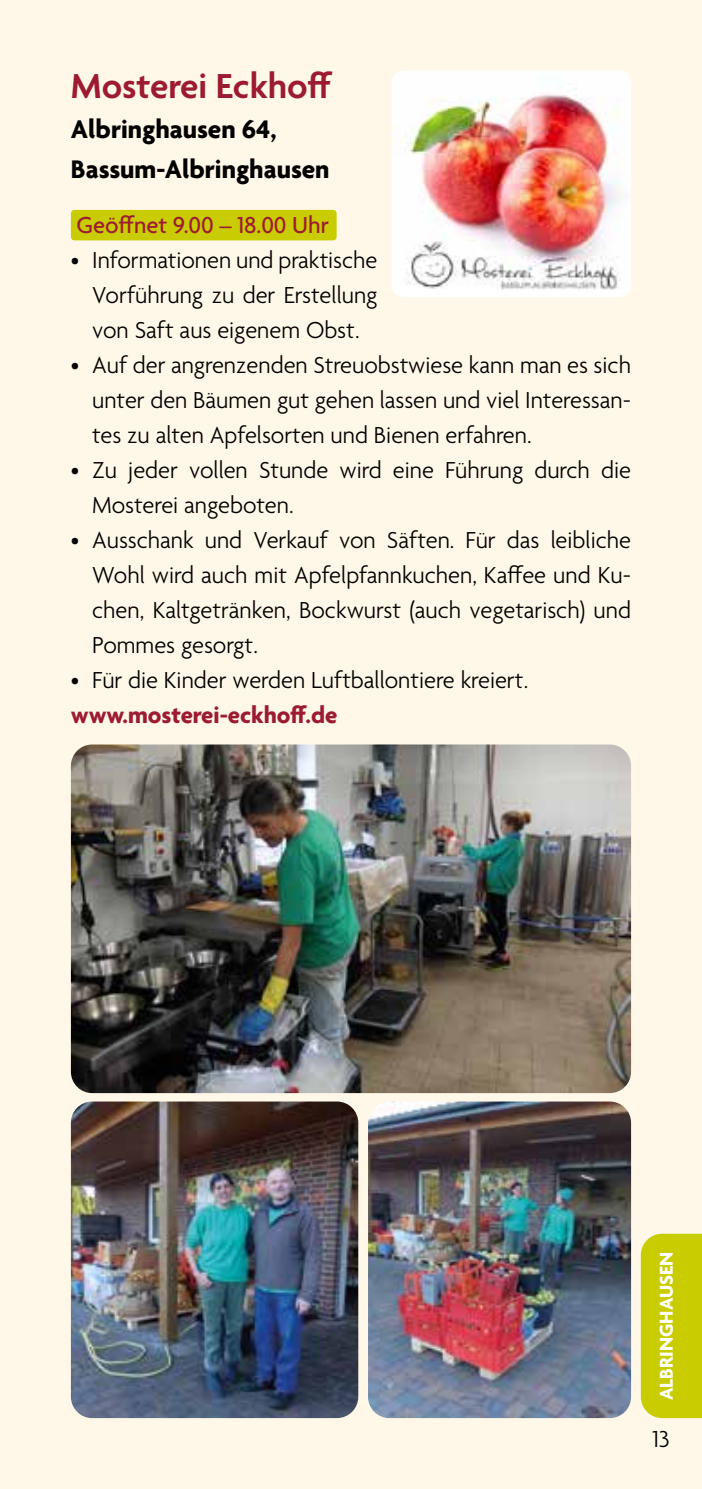
<style>
.page{position:relative;width:702px;height:1489px;background:#fff}
.page>*{position:absolute;margin:0;border:0;box-sizing:border-box;transform-origin:0 0}
.t1{font:600 37.5px "Agenda";color:#9c1b31}
.t2{font:700 27.5px/40px "Agenda";color:#000}
.t3{font:300 25px/35px "Agenda";color:#000;text-align:justify;scale:.95 1}
.t4{font:700 25px "Agenda";color:#9c1b31}
.t5{font:500 25px "Agenda";color:#9c1b31}
.t6{font:300 25px "Agenda";color:#000}
.t7{font:700 20px "Agenda";color:#fff}
</style>
<div class="page">
<div style="left:0;top:0;width:702px;height:1488px;background:#fff8e8"></div>
<div style="left:71px;top:210px;width:265px;height:30px;background:#c9cc00;border-radius:4px"></div>
<div style="left:640px;top:1233px;width:62px;height:184px;background:#c9cc00"></div>
<img style="left:71px;top:744px;width:560px;height:349px">
<img style="left:368px;top:1101px;width:263px;height:316px">
<img style="left:71px;top:1101px;width:287px;height:316px">
<div style="left:391px;top:71px;width:240px;height:226px;background:#fff;border-radius:12px"></div>
<img style="left:391px;top:71px;width:240px;height:219px">
<h1 class="t1" style="left:71px;top:66px;width:263px">Mosterei Eckhoff</h1>
<p class="t2" style="left:71px;top:111px;width:260px">Albringhausen 64,<br>Bassum-Albringhausen</p>
<p class="t5" style="left:77px;top:211px;width:254px">Geöffnet 9.00 – 18.00 Uhr</p>
<p class="t3" style="left:92px;top:244px;width:302px;text-indent:-21px">• Informationen und praktische Vorführung zu der Erstellung von Saft aus eigenem Obst.</p>
<p class="t3" style="left:92px;top:349px;width:568px;text-indent:-21px">• Auf der angrenzenden Streuobstwiese kann man es sich unter den Bäumen gut gehen lassen und viel Interessan&shy;tes zu alten Apfelsorten und Bienen erfahren.</p>
<p class="t3" style="left:92px;top:454px;width:568px;text-indent:-21px">• Zu jeder vollen Stunde wird eine Führung durch die<br>Mosterei angeboten.</p>
<p class="t3" style="left:92px;top:524px;width:568px;text-indent:-21px">• Ausschank und Verkauf von Säften. Für das leibliche Wohl wird auch mit Apfelpfannkuchen, Kaffee und Ku&shy;chen, Kaltgetränken, Bockwurst (auch vegetarisch) und Pommes gesorgt.</p>
<p class="t3" style="left:71px;top:664px;width:483px">• Für die Kinder werden Luftballontiere kreiert.</p>
<p class="t4" style="left:71px;top:701px;width:268px">www.mosterei-eckhoff.de</p>
<p class="t7" style="left:655px;top:1400px;width:150px;rotate:-90deg">ALBRINGHAUSEN</p>
<p class="t6" style="left:652px;top:1424px;width:19px">13</p>
</div>
